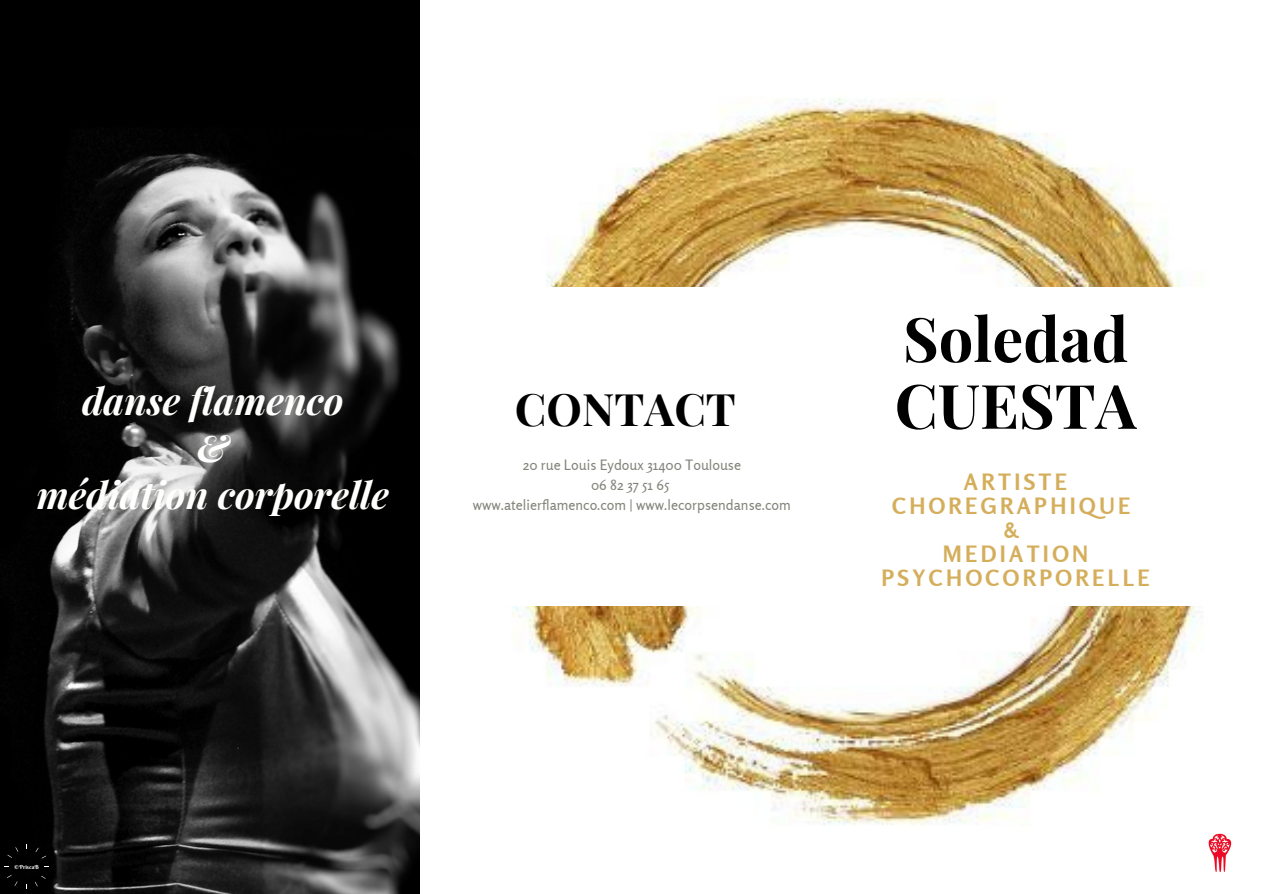
<style>
.page{position:relative;width:1263px;height:894px;background:#fff}
.page>*{position:absolute;margin:0;border:0;box-sizing:border-box;transform-origin:0 0}
.t1{font:700 61.2px/66.8px "Playfair Display";color:#000}
.t2{font:700 44.85px "Playfair Display";color:#000}
.t3{font:italic 700 37.35px "Playfair Display";color:#fffffe}
.t4{font:700 22.35px/24px "Rosario";letter-spacing:.15em;color:#d5ae5c;text-align:center}
.t5{font:14.25px "Rosario";color:#84847c}
.t6{font:5.55px "Berkshire Swash";color:#fff}
</style>
<div class="page">
<img style="left:0;top:0;width:420px;height:893px">
<img style="left:512px;top:98px;width:691px;height:727px">
<div style="left:435px;top:287px;width:828px;height:318px;background:#fff"></div>
<img style="left:1208px;top:833px;width:24px;height:40px">
<svg style="left:7px;top:874px;width:11px;height:11px"></svg>
<svg style="left:35px;top:847px;width:11px;height:11px"></svg>
<svg style="left:7px;top:847px;width:11px;height:10px"></svg>
<svg style="left:35px;top:875px;width:11px;height:11px"></svg>
<p class="t3" style="left:82px;top:374px;width:263px">danse flamenco</p>
<p class="t3" style="left:197px;top:421px;width:34px">&amp;</p>
<p class="t3" style="left:37px;top:468px;width:354px">médiation corporelle</p>
<p class="t2" style="left:515px;top:377px;width:222px">CONTACT</p>
<p class="t5" style="left:523px;top:456px;width:220px">20 rue Louis Eydoux 31400 Toulouse</p>
<p class="t5" style="left:591px;top:476px;width:80px">06 82 37 51 65</p>
<p class="t5" style="left:473px;top:495px;width:320px">www.atelierflamenco.com | www.lecorpsendanse.com</p>
<p class="t1" style="left:895px;top:303px;width:243px">Soledad<br>CUESTA</p>
<p class="t4" style="left:892px;top:469px;width:240px">ARTISTE<br>CHOREGRAPHIQUE</p>
<p class="t4" style="left:1004px;top:517px;width:17px">&amp;</p>
<p class="t4" style="left:943px;top:541px;width:147px">MEDIATION</p>
<p class="t4" style="left:881px;top:565px;width:270px">PSYCHOCORPORELLE</p>
<p class="t6" style="left:14px;top:863px;width:26px">©PriscaB</p>
</div>
